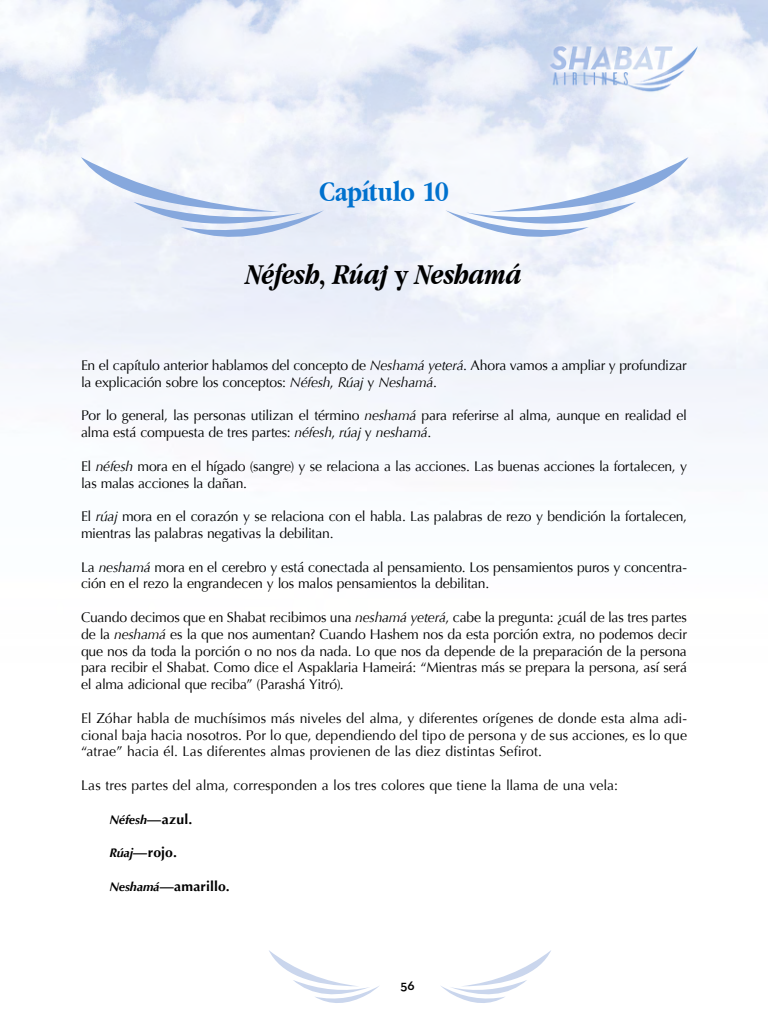
<style>
.page{position:relative;width:768px;height:1024px;background:#fff}
.page>*{position:absolute;margin:0;border:0;box-sizing:border-box;transform-origin:0 0}
.t1{font:italic 700 30px "Apple Garamond";letter-spacing:-.01em;color:#000}
.t2{font:700 30px "Apple Garamond";letter-spacing:-.01em;color:#0071ce}
.t3{font:14px/16.8px "Optima";letter-spacing:-.015em;color:#000}
.t4{font:14px "Optima";letter-spacing:.005em;color:#000}
.t5{font:700 14px "Optima";letter-spacing:.01em;color:#000}
.t6{font:600 14px "Neutra Text";color:#000}
.t7{font:italic 700 12.5px "Optima";letter-spacing:-.01em;color:#000}
.s1{font-style:normal}
.s2{font-style:italic}
.s3{font-style:normal;font-size:14px}
.s4{font-style:italic;font-size:12.5px}
</style>
<div class="page">
<img style="left:0;top:0;width:768px;height:434px">
<svg style="left:441px;top:950px;width:110px;height:53px"></svg>
<svg style="left:269px;top:950px;width:110px;height:53px"></svg>
<svg style="left:81px;top:157px;width:243px;height:84px"></svg>
<svg style="left:445px;top:157px;width:244px;height:84px"></svg>
<h1 class="t2" style="left:319px;top:174px;width:131px">Capítulo 10</h1>
<h1 class="t1" style="left:246px;top:256px;width:278px">Néfesh<span class="s1">,</span> Rúaj <span class="s1">y</span> Neshamá</h1>
<p class="t3" style="left:81px;top:357px;width:607px">En el capítulo anterior hablamos del concepto de <span class="s2">Neshamá yeterá</span>. Ahora vamos a ampliar y profundizar la explicación sobre los conceptos: <span class="s2">Néfesh</span>, <span class="s2">Rúaj</span> y <span class="s2">Neshamá</span>.</p>
<p class="t3" style="left:81px;top:407px;width:607px">Por lo general, las personas utilizan el término <span class="s2">neshamá</span> para referirse al alma, aunque en realidad el alma está compuesta de tres partes: <span class="s2">néfesh</span>, <span class="s2">rúaj</span> y <span class="s2">neshamá</span>.</p>
<p class="t3" style="left:81px;top:458px;width:608px">El <span class="s2">néfesh</span> mora en el hígado (sangre) y se relaciona a las acciones. Las buenas acciones la fortalecen, y las malas acciones la dañan.</p>
<p class="t3" style="left:81px;top:508px;width:608px">El <span class="s2">rúaj</span> mora en el corazón y se relaciona con el habla. Las palabras de rezo y bendición la fortalecen, mientras las palabras negativas la debilitan.</p>
<p class="t3" style="left:81px;top:559px;width:608px">La <span class="s2">neshamá</span> mora en el cerebro y está conectada al pensamiento. Los pensamientos puros y concentra&shy;ción en el rezo la engrandecen y los malos pensamientos la debilitan.</p>
<p class="t3" style="left:81px;top:609px;width:608px;text-align:justify">Cuando decimos que en Shabat recibimos una <span class="s2">neshamá yeterá</span>, cabe la pregunta: ¿cuál de las tres partes de la <span class="s2">neshamá</span> es la que nos aumentan? Cuando Hashem nos da esta porción extra, no podemos decir que nos da toda la porción o no nos da nada. Lo que nos da depende de la preparación de la persona para recibir el Shabat. Como dice el Aspaklaria Hameirá: “Mientras más se prepara la persona, así será el alma adicional que reciba” (Parashá Yitró).</p>
<p class="t3" style="left:81px;top:710px;width:608px;text-align:justify">El Zóhar habla de muchísimos más niveles del alma, y diferentes orígenes de donde esta alma adi&shy;cional baja hacia nosotros. Por lo que, dependiendo del tipo de persona y de sus acciones, es lo que “atrae” hacia él. Las diferentes almas provienen de las diez distintas Sefirot.</p>
<p class="t4" style="left:81px;top:777px;width:539px">Las tres partes del alma, corresponden a los tres colores que tiene la llama de una vela:</p>
<p class="t7" style="left:109px;top:812px;width:84px">Néfesh<span class="s3">—azul.</span></p>
<p class="t5" style="left:109px;top:844px;width:69px"><span class="s4">Rúaj</span>—rojo.</p>
<p class="t5" style="left:109px;top:878px;width:122px"><span class="s4">Neshamá</span>—amarillo.</p>
<p class="t6" style="left:400px;top:976px;width:16px">56</p>
</div>
